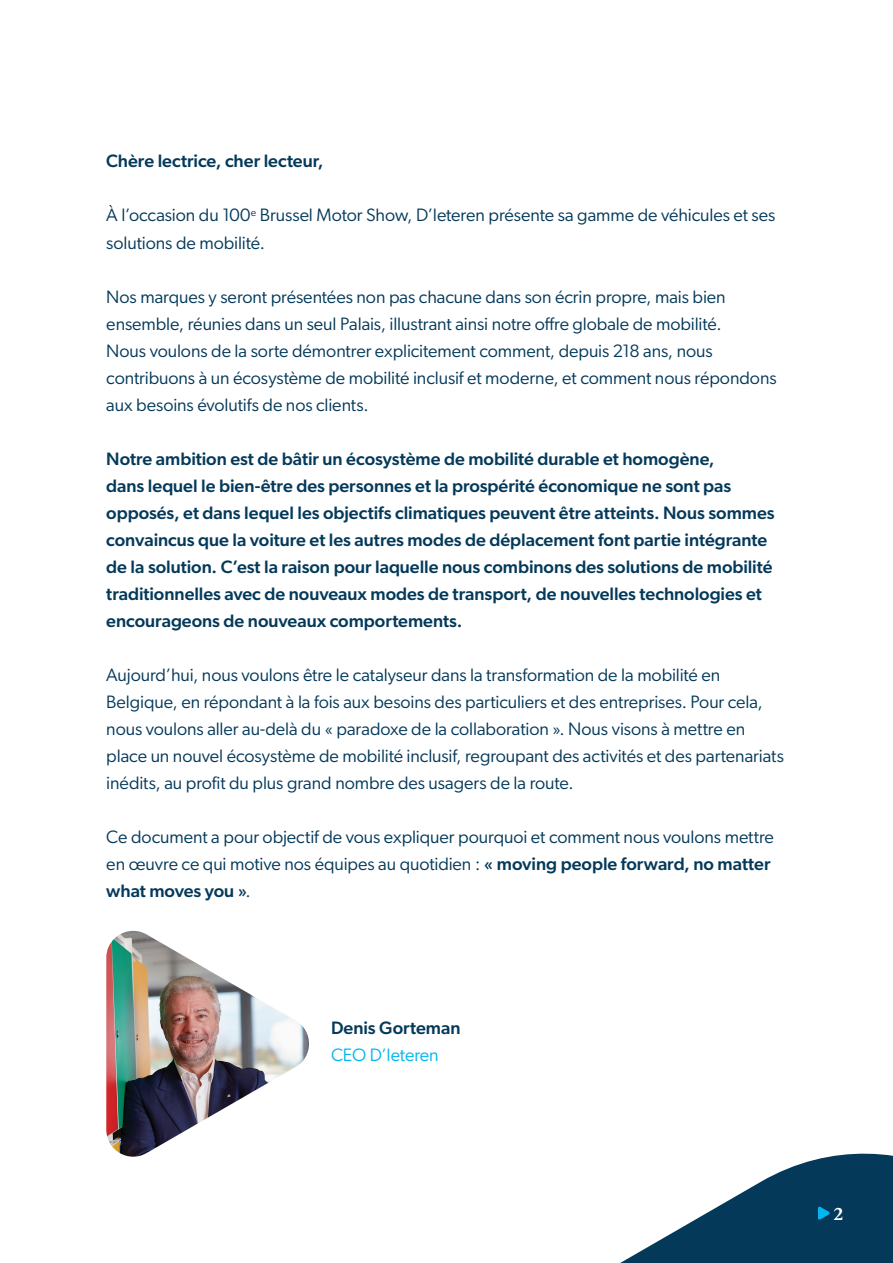
<style>
.page{position:relative;width:893px;height:1263px;background:#fff}
.page>*{position:absolute;margin:0;border:0;box-sizing:border-box;transform-origin:0 0}
.t1{font:18px/27px "Gibson";letter-spacing:-.005em;color:#04395a}
.t2{font:500 18px/27px "Gibson";color:#04395a}
.t3{font:18px "Gibson";letter-spacing:-.01em;color:#00b6f0}
.t4{font:600 16.5px "Ivy Journal";color:#fff}
.s1{font-weight:500}
</style>
<div class="page">
<svg style="left:620px;top:1153px;width:273px;height:110px;fill:#04395a"></svg>
<svg style="left:818px;top:1206px;width:12px;height:14px"></svg>
<img style="left:106px;top:931px;width:203px;height:226px">
<p class="t2" style="left:106px;top:147px;width:219px">Chère lectrice, cher lecteur,</p>
<p class="t1" style="left:106px;top:202px;width:671px">À l’occasion du 100<sup>e</sup> Brussel Motor Show, D’Ieteren présente sa gamme de véhicules et ses solutions de mobilité.</p>
<p class="t1" style="left:106px;top:283px;width:672px">Nos marques y seront présentées non pas chacune dans son écrin propre, mais bien ensemble, réunies dans un seul Palais, illustrant ainsi notre offre globale de mobilité.<br>Nous voulons de la sorte démontrer explicitement comment, depuis 218 ans, nous contribuons à un écosystème de mobilité inclusif et moderne, et comment nous répondons aux besoins évolutifs de nos clients.</p>
<p class="t2" style="left:106px;top:444px;width:670px">Notre ambition est de bâtir un écosystème de mobilité durable et homogène,<br>dans lequel le bien-être des personnes et la prospérité économique ne sont pas opposés, et dans lequel les objectifs climatiques peuvent être atteints. Nous sommes convaincus que la voiture et les autres modes de déplacement font partie intégrante de la solution. C’est la raison pour laquelle nous combinons des solutions de mobilité traditionnelles avec de nouveaux modes de transport, de nouvelles technologies et encourageons de nouveaux comportements.</p>
<p class="t1" style="left:106px;top:661px;width:679px">Aujourd’hui, nous voulons être le catalyseur dans la transformation de la mobilité en Belgique, en répondant à la fois aux besoins des particuliers et des entreprises. Pour cela, nous voulons aller au-delà du « paradoxe de la collaboration ». Nous visons à mettre en place un nouvel écosystème de mobilité inclusif, regroupant des activités et des partenariats inédits, au profit du plus grand nombre des usagers de la route.</p>
<p class="t1" style="left:106px;top:823px;width:669px">Ce document a pour objectif de vous expliquer pourquoi et comment nous voulons mettre en œuvre ce qui motive nos équipes au quotidien : <span class="s1">« moving people forward, no matter what moves you »</span>.</p>
<p class="t2" style="left:331px;top:1014px;width:131px">Denis Gorteman</p>
<p class="t3" style="left:331px;top:1044px;width:109px">CEO D’Ieteren</p>
<p class="t4" style="left:833px;top:1201px;width:11px">2</p>
</div>
